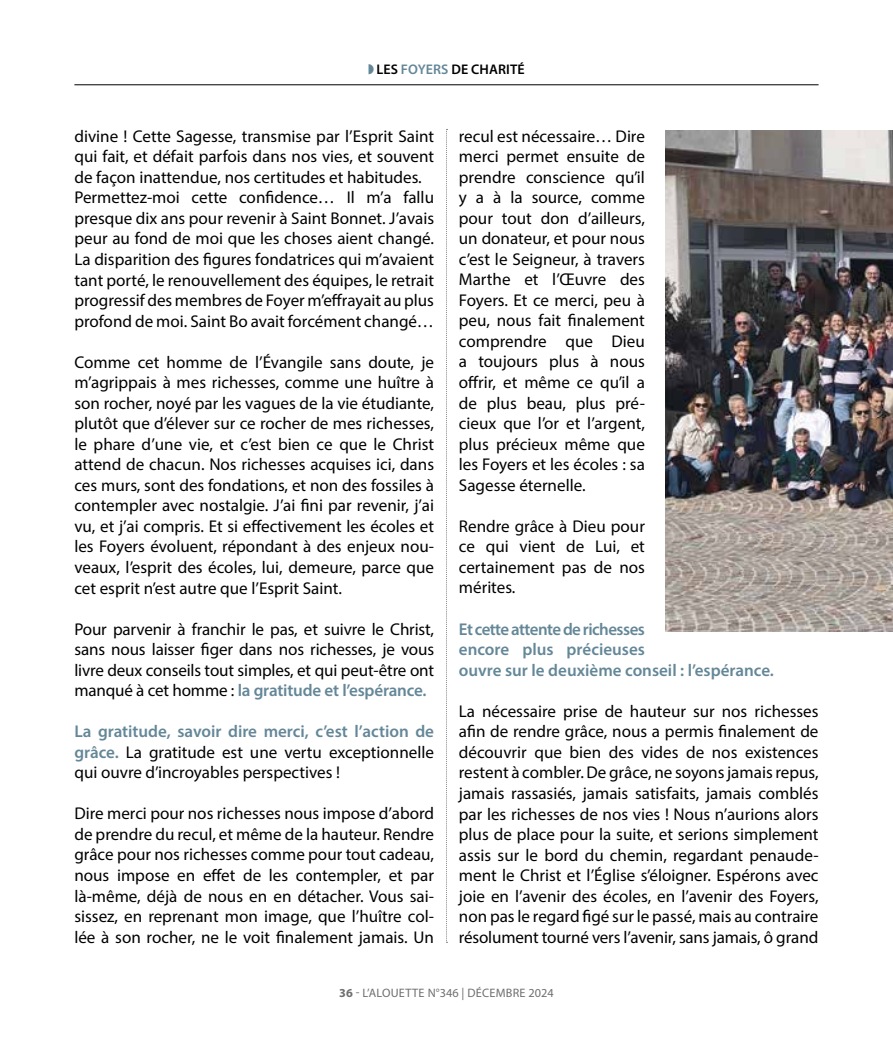
<style>
.page{position:relative;width:893px;height:1042px;background:#fff}
.page>*{position:absolute;margin:0;border:0;box-sizing:border-box;transform-origin:0 0}
.t1{font:17.15px/20.5px "Myriad Pro";color:#000;text-align:justify}
.t2{font:600 17.15px/20.5px "Myriad Pro";color:#648798}
.t3{font:600 14px "Myriad Pro";letter-spacing:.01em;color:#000}
.t4{font:12.25px "Myriad Pro";letter-spacing:.02em;color:#706f6f}
.s1{color:#648798}
.s2{font-weight:600;color:#648798}
.s3{font-weight:700}
</style>
<div class="page">
<svg style="left:446px;top:129px;width:1px;height:814px"></svg>
<hr style="left:74px;top:84px;width:745px;height:1px;background:#000">
<img style="left:666px;top:131px;width:227px;height:501px">
<p class="t3" style="left:368px;top:61px;width:158px"><span class="s1">◗</span> LES <span class="s1">FOYERS</span> DE CHARITÉ</p>
<p class="t1" style="left:74px;top:126px;width:361px;text-align:left">divine ! Cette Sagesse, transmise par l’Esprit Saint qui fait, et défait parfois dans nos vies, et souvent de façon inattendue, nos certitudes et habitudes.<br>Permettez-moi cette confidence… Il m’a fallu presque dix ans pour revenir à Saint Bonnet. J’avais peur au fond de moi que les choses aient changé.<br>La disparition des figures fondatrices qui m’avaient tant porté, le renouvellement des équipes, le retrait progressif des membres de Foyer m’effrayait au plus profond de moi. Saint Bo avait forcément changé…</p>
<p class="t1" style="left:74px;top:351px;width:361px">Comme cet homme de l’Évangile sans doute, je m’agrippais à mes richesses, comme une huître à son rocher, noyé par les vagues de la vie étudiante, plutôt que d’élever sur ce rocher de mes richesses, le phare d’une vie, et c’est bien ce que le Christ attend de chacun. Nos richesses acquises ici, dans ces murs, sont des fondations, et non des fossiles à contempler avec nostalgie. J’ai fini par revenir, j’ai vu, et j’ai compris. Et si effectivement les écoles et les Foyers évoluent, répondant à des enjeux nou&shy;veaux, l’esprit des écoles, lui, demeure, parce que cet esprit n’est autre que l’Esprit Saint.</p>
<p class="t1" style="left:74px;top:618px;width:361px">Pour parvenir à franchir le pas, et suivre le Christ, sans nous laisser figer dans nos richesses, je vous livre deux conseils tout simples, et qui peut-être ont manqué à cet homme : <span class="s2">la gratitude et l’espérance.</span></p>
<p class="t1" style="left:74px;top:721px;width:361px"><span class="s2">La gratitude, savoir dire merci, c’est l’action de grâce.</span> La gratitude est une vertu exceptionnelle qui ouvre d’incroyables perspectives !</p>
<p class="t1" style="left:74px;top:803px;width:361px">Dire merci pour nos richesses nous impose d’abord de prendre du recul, et même de la hauteur. Rendre grâce pour nos richesses comme pour tout cadeau, nous impose en effet de les contempler, et par là-même, déjà de nous en en détacher. Vous sai&shy;sissez, en reprenant mon image, que l’huître col&shy;lée à son rocher, ne le voit finalement jamais. Un</p>
<p class="t1" style="left:459px;top:125px;width:188px">recul est nécessaire… Dire merci permet ensuite de prendre conscience qu’il y a à la source, comme pour tout don d’ailleurs, un donateur, et pour nous c’est le Seigneur, à travers Marthe et l’Œuvre des Foyers. Et ce merci, peu à peu, nous fait finalement comprendre que Dieu a toujours plus à nous offrir, et même ce qu’il a de plus beau, plus pré&shy;cieux que l’or et l’argent, plus précieux même que les Foyers et les écoles : sa Sagesse éternelle.</p>
<p class="t1" style="left:459px;top:515px;width:188px">Rendre grâce à Dieu pour ce qui vient de Lui, et certainement pas de nos mérites.</p>
<p class="t2" style="left:459px;top:618px;width:317px">Et cette attente de richesses<br>encore plus précieuses<br>ouvre sur le deuxième conseil : l’espérance.</p>
<p class="t1" style="left:459px;top:700px;width:361px">La nécessaire prise de hauteur sur nos richesses afin de rendre grâce, nous a permis finalement de découvrir que bien des vides de nos existences restent à combler. De grâce, ne soyons jamais repus, jamais rassasiés, jamais satisfaits, jamais comblés par les richesses de nos vies ! Nous n’aurions alors plus de place pour la suite, et serions simplement assis sur le bord du chemin, regardant penaude&shy;ment le Christ et l’Église s’éloigner. Espérons avec joie en l’avenir des écoles, en l’avenir des Foyers, non pas le regard figé sur le passé, mais au contraire résolument tourné vers l’avenir, sans jamais, ô grand</p>
<p class="t4" style="left:339px;top:985px;width:216px"><span class="s3">36</span> - L’ALOUETTE N°346 | DÉCEMBRE 2024</p>
</div>
